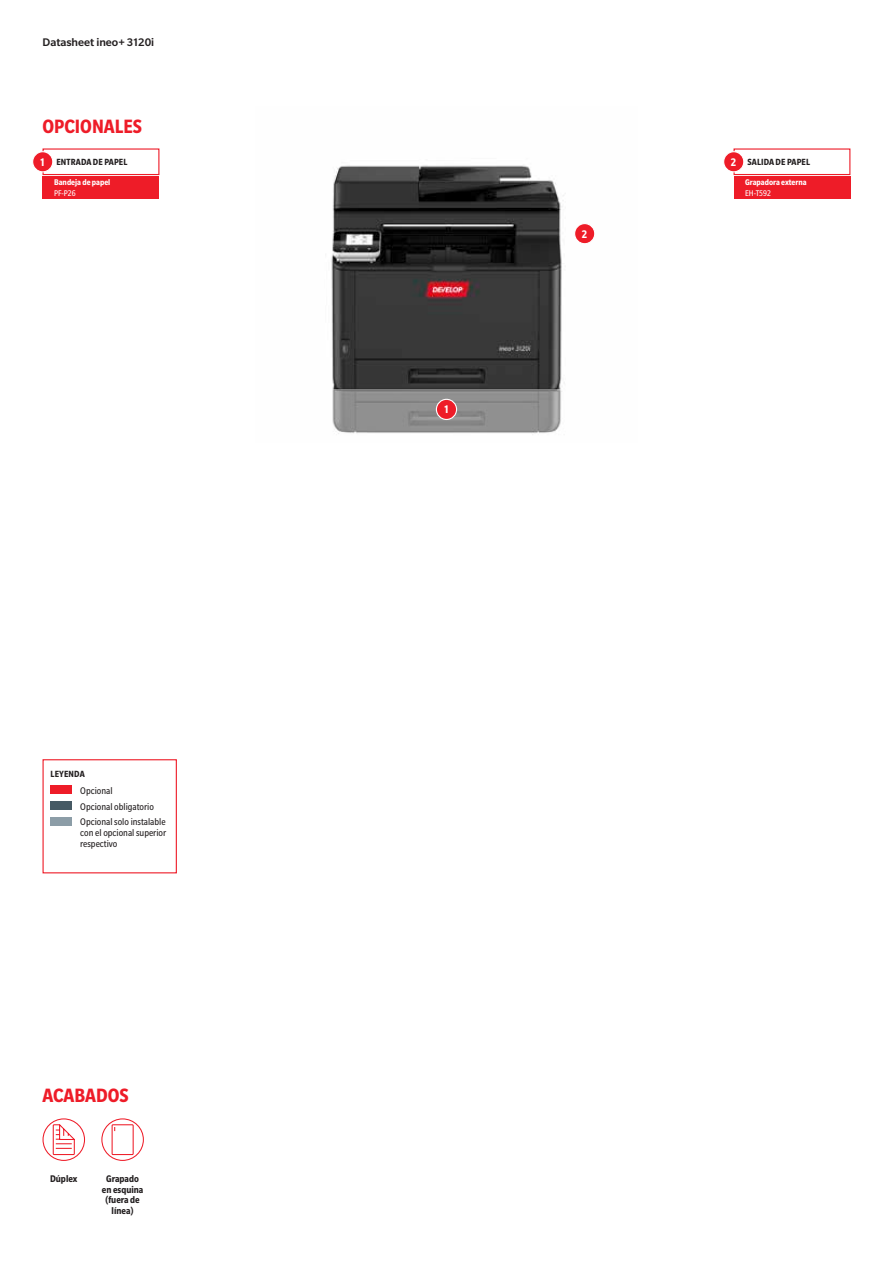
<style>
.page{position:relative;width:893px;height:1263px;background:#fff}
.page>*{position:absolute;margin:0;border:0;box-sizing:border-box;transform-origin:0 0}
.t1{font:700 condensed 21px "Slate Pro";color:#ee1c28}
.t2{font:500 12px "Slate Pro";color:#231f20}
.t3{font:700 condensed 12px "Slate Pro";color:#fff}
.t4{font:condensed 10.5px/15.9px "Slate Pro";color:#231f20}
.t5{font:700 condensed 10.5px/10.5px "Slate Pro";color:#231f20;text-align:center}
.t6{font:500 condensed 10.5px "Slate Pro";color:#231f20}
.t7{font:700 condensed 9.75px "Slate Pro";letter-spacing:.015em;color:#231f20}
.t8{font:700 condensed 9px "Slate Pro";color:#fff}
.t9{font:condensed 9px "Slate Pro";color:#fff}
.s1{font-size:12px;color:#fff}
</style>
<div class="page">
<img style="left:332px;top:389px;width:230px;height:46px">
<div style="left:43px;top:759px;width:134px;height:114px;background:#fff;border:1px solid #ee1c28"></div>
<svg style="left:51px;top:785px;width:21px;height:8px"></svg>
<svg style="left:51px;top:801px;width:21px;height:8px"></svg>
<svg style="left:51px;top:817px;width:21px;height:8px"></svg>
<div style="left:436px;top:399px;width:21px;height:20px;background:#ee1c28;border-radius:50%"></div>
<div style="left:436px;top:399px;width:21px;height:21px;border:1px solid #fff;border-radius:50%"></div>
<div style="left:733px;top:148px;width:117px;height:27px;border:1px solid #ee1c28"></div>
<div style="left:724px;top:152px;width:20px;height:20px;background:#ee1c28;border-radius:50%"></div>
<div style="left:723px;top:151px;width:21px;height:21px;border:1px solid #fff;border-radius:50%"></div>
<div style="left:734px;top:176px;width:116px;height:23px;background:#ee1c28"></div>
<div style="left:43px;top:148px;width:116px;height:27px;border:1px solid #ee1c28"></div>
<div style="left:33px;top:152px;width:20px;height:20px;background:#ee1c28;border-radius:50%"></div>
<div style="left:32px;top:151px;width:21px;height:21px;border:1px solid #fff;border-radius:50%"></div>
<div style="left:43px;top:176px;width:116px;height:23px;background:#ee1c28"></div>
<svg style="left:43px;top:1118px;width:42px;height:43px"></svg>
<svg style="left:101px;top:1118px;width:43px;height:43px"></svg>
<img style="left:331px;top:165px;width:249px;height:224px">
<div style="left:575px;top:224px;width:20px;height:20px;background:#ee1c28;border-radius:50%"></div>
<div style="left:574px;top:223px;width:21px;height:21px;border:1px solid #fff;border-radius:50%"></div>
<p class="t2" style="left:43px;top:36px;width:113px">Datasheet ineo+ 3120i</p>
<h1 class="t1" style="left:43px;top:115px;width:101px">OPCIONALES</h1>
<p class="t6" style="left:43px;top:151px;width:46px">Media Input</p>
<p class="t6" style="left:733px;top:151px;width:53px">Media Output</p>
<p class="t7" style="left:731px;top:157px;width:81px"><span class="s1">2</span> SALIDA DE PAPEL</p>
<p class="t8" style="left:745px;top:178px;width:63px">Grapadora externa</p>
<p class="t9" style="left:745px;top:188px;width:27px">EH-T592</p>
<p class="t7" style="left:40px;top:157px;width:89px"><span class="s1">1</span> ENTRADA DE PAPEL</p>
<p class="t8" style="left:54px;top:178px;width:58px">Bandeja de papel</p>
<p class="t9" style="left:54px;top:188px;width:23px">PF-P26</p>
<p class="t7" style="left:51px;top:769px;width:36px">LEYENDA</p>
<p class="t4" style="left:80px;top:782px;width:87px">Opcional<br>Opcional obligatorio<br>Opcional solo instalable</p>
<p class="t4" style="left:80px;top:827px;width:87px;line-height:10.6px">con el opcional superior respectivo</p>
<h1 class="t1" style="left:43px;top:1084px;width:88px">ACABADOS</h1>
<p class="t5" style="left:50px;top:1173px;width:29px">Dúplex</p>
<p class="t5" style="left:102px;top:1173px;width:43px">Grapado en esquina (fuera de línea)</p>
<p class="t3" style="left:444px;top:403px;width:7px">1</p>
<p class="t3" style="left:582px;top:227px;width:7px">2</p>
</div>
